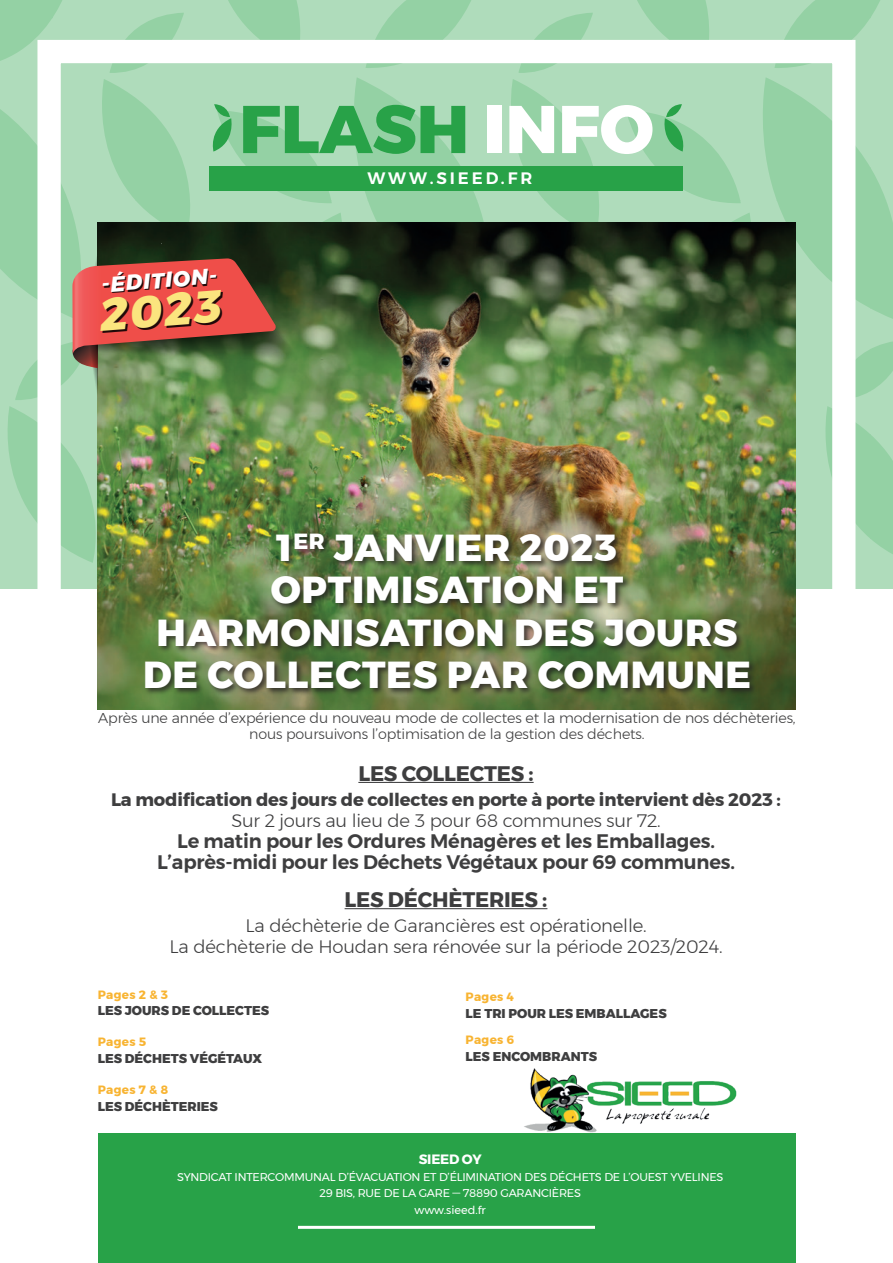
<style>
.page{position:relative;width:893px;height:1263px;background:#fff}
.page>*{position:absolute;margin:0;border:0;box-sizing:border-box;transform-origin:0 0}
.t1{font:800 67.35px "Montserrat";color:#28a248}
.t2{font:italic 800 45.45px "Montserrat";color:#231f20}
.t3{font:800 37.5px/42px "Montserrat";letter-spacing:.02em;color:#fff;text-align:center}
.t4{font:italic 800 21.45px "Montserrat";color:#231f20}
.t5{font:700 21px "Montserrat";letter-spacing:-.01em;color:#3e3e3f}
.t6{font:600 19.5px/21px "Montserrat";letter-spacing:-.01em;color:#3e3e3f;text-align:center}
.t7{font:300 18px/21px "Montserrat";letter-spacing:-.01em;color:#3e3e3f;text-align:center}
.t8{font:700 18px "Montserrat";letter-spacing:-.01em;color:#3e3e3f}
.t9{font:600 16.5px "Montserrat";letter-spacing:.175em;color:#fff}
.t10{font:300 14.25px/15.8px "Montserrat";letter-spacing:-.01em;color:#3e3e3f;text-align:center}
.t11{font:700 13.5px "Montserrat";letter-spacing:-.02em;color:#fff}
.t12{font:800 12.75px "Montserrat";color:#3e3e3f}
.t13{font:700 12px "Montserrat";letter-spacing:.025em;color:#f8b432}
.t14{font:11.25px/16.5px "Montserrat";letter-spacing:-.02em;color:#fff;text-align:center}
.s1{color:#fff}
</style>
<div class="page">
<svg style="left:0;top:0;width:893px;height:575px;fill:#afdcbb"></svg>
<img style="left:98px;top:222px;width:697px;height:487px">
<div style="left:98px;top:1134px;width:697px;height:129px;background:#28a248"></div>
<div style="left:210px;top:166px;width:473px;height:24px;background:#28a248"></div>
<img style="left:515px;top:1068px;width:231px;height:66px">
<svg style="left:660px;top:104px;width:28px;height:48px"></svg>
<svg style="left:208px;top:104px;width:28px;height:48px"></svg>
<div style="left:144px;top:532px;width:613px;height:164px;background:#231f20;opacity:.75"></div>
<hr style="left:358px;top:782px;width:176px;height:1px;background:#3e3e3f">
<hr style="left:345px;top:908px;width:202px;height:1px;background:#3e3e3f">
<hr style="left:298px;top:1226px;width:297px;height:3px;background:#fff">
<svg style="left:72px;top:243px;width:226px;height:155px;background:#8f6146"></svg>
<h1 class="t1" style="left:239px;top:74px;width:416px">FLASH <span class="s1">INFO</span></h1>
<p class="t9" style="left:367px;top:165px;width:167px">WWW.SIEED.FR</p>
<h3 class="t4" style="left:102px;top:268px;width:130px;rotate:-4deg">-ÉDITION-</h3>
<h2 class="t2" style="left:99px;top:280px;width:125px;rotate:-4deg">2023</h2>
<h3 class="t3" style="left:143px;top:527px;width:609px">1<sup>ER</sup> JANVIER 2023<br>OPTIMISATION ET<br>HARMONISATION DES JOURS<br>DE COLLECTES PAR COMMUNE</h3>
<p class="t10" style="left:98px;top:710px;width:699px">Après une année d’expérience du nouveau mode de collectes et la modernisation de nos déchèteries, nous poursuivons l’optimisation de la gestion des déchets.</p>
<h3 class="t5" style="left:358px;top:756px;width:177px">LES COLLECTES :</h3>
<p class="t8" style="left:111px;top:785px;width:671px">La modification des jours de collectes en porte à porte intervient dès 2023 :</p>
<p class="t7" style="left:231px;top:810px;width:431px">Sur 2 jours au lieu de 3 pour 68 communes sur 72.</p>
<h3 class="t6" style="left:157px;top:831px;width:579px">Le matin pour les Ordures Ménagères et les Emballages.<br>L’après-midi pour les Déchets Végétaux pour 69 communes.</h3>
<h3 class="t5" style="left:345px;top:883px;width:204px">LES DÉCHÈTERIES :</h3>
<p class="t7" style="left:170px;top:915px;width:554px">La déchèterie de Garancières est opérationelle.<br>La déchèterie de Houdan sera rénovée sur la période 2023/2024.</p>
<p class="t13" style="left:98px;top:985px;width:72px">Pages 2 &amp; 3</p>
<p class="t12" style="left:98px;top:1000px;width:173px">LES JOURS DE COLLECTES</p>
<p class="t13" style="left:98px;top:1032px;width:50px">Pages 5</p>
<p class="t12" style="left:98px;top:1048px;width:166px">LES DÉCHETS VÉGÉTAUX</p>
<p class="t13" style="left:98px;top:1080px;width:72px">Pages 7 &amp; 8</p>
<p class="t12" style="left:98px;top:1095px;width:122px">LES DÉCHÈTERIES</p>
<p class="t13" style="left:466px;top:987px;width:50px">Pages 4</p>
<p class="t12" style="left:466px;top:1003px;width:203px">LE TRI POUR LES EMBALLAGES</p>
<p class="t13" style="left:466px;top:1030px;width:50px">Pages 6</p>
<p class="t12" style="left:466px;top:1046px;width:133px">LES ENCOMBRANTS</p>
<p class="t11" style="left:419px;top:1149px;width:64px">SIEED OY</p>
<p class="t14" style="left:177px;top:1168px;width:548px">SYNDICAT INTERCOMMUNAL D’ÉVACUATION ET D’ÉLIMINATION DES DÉCHETS DE L’OUEST YVELINES<br>29 BIS, RUE DE LA GARE — 78890 GARANCIÈRES<br>www.sieed.fr</p>
</div>
